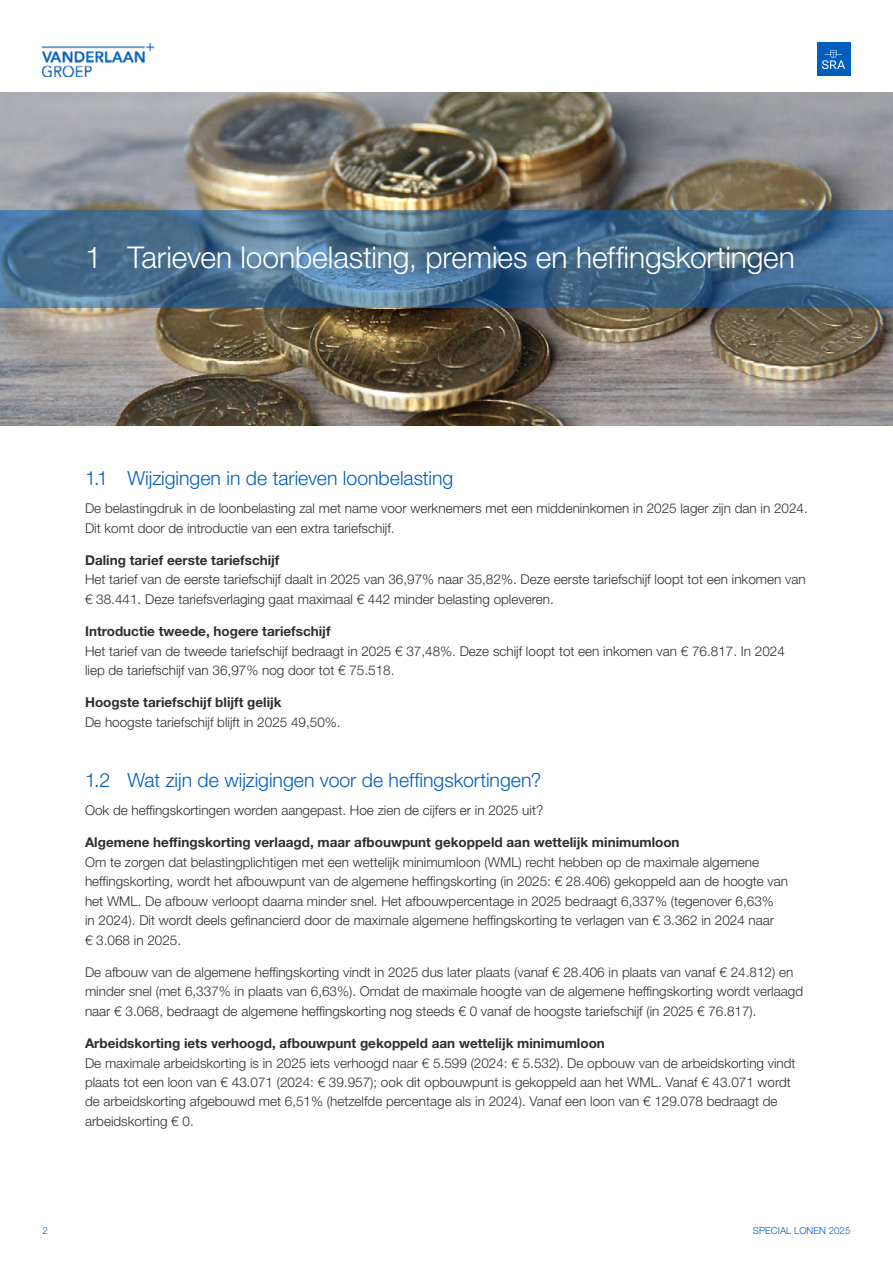
<style>
.page{position:relative;width:893px;height:1263px;background:#fff}
.page>*{position:absolute;margin:0;border:0;box-sizing:border-box;transform-origin:0 0}
.t1{font:300 30px "Helvetica Neue LT Std";letter-spacing:-.005em;color:#fff}
.t2{font:300 19.5px "Helvetica Neue LT Std";letter-spacing:-.005em;color:#005ebc}
.t3{font:300 13.5px/19.5px "Helvetica Neue LT Std";color:#2f2f2f}
.t4{font:700 13.5px "Helvetica Neue LT Std";color:#2f2f2f}
.t5{font:300 9.75px "Helvetica Neue LT Std";color:#005ebc}
</style>
<div class="page">
<img style="left:0;top:92px;width:893px;height:333px">
<svg style="left:0;top:210px;width:893px;height:98px;background:#466d8e"></svg>
<img style="left:43px;top:43px;width:111px;height:33px">
<div style="left:817px;top:43px;width:33px;height:33px;background:#005ebc"></div>
<svg style="left:822px;top:50px;width:23px;height:19px"></svg>
<h1 class="t1" style="left:85px;top:239px;width:711px">1 Tarieven loonbelasting, premies en heffingskortingen</h1>
<h2 class="t2" style="left:85px;top:466px;width:370px">1.1 Wijzigingen in de tarieven loonbelasting</h2>
<p class="t3" style="left:85px;top:498px;width:724px">De belastingdruk in de loonbelasting zal met name voor werknemers met een middeninkomen in 2025 lager zijn dan in 2024.<br>Dit komt door de introductie van een extra tariefschijf.</p>
<p class="t4" style="left:85px;top:552px;width:196px">Daling tarief eerste tariefschijf</p>
<p class="t3" style="left:85px;top:570px;width:722px">Het tarief van de eerste tariefschijf daalt in 2025 van 36,97% naar 35,82%. Deze eerste tariefschijf loopt tot een inkomen van € 38.441. Deze tariefsverlaging gaat maximaal € 442 minder belasting opleveren.</p>
<p class="t4" style="left:85px;top:623px;width:247px">Introductie tweede, hogere tariefschijf</p>
<p class="t3" style="left:85px;top:641px;width:701px">Het tarief van de tweede tariefschijf bedraagt in 2025 € 37,48%. Deze schijf loopt tot een inkomen van € 76.817. In 2024 liep de tariefschijf van 36,97% nog door tot € 75.518.</p>
<p class="t4" style="left:85px;top:694px;width:198px">Hoogste tariefschijf blijft gelijk</p>
<p class="t3" style="left:85px;top:712px;width:257px">De hoogste tariefschijf blijft in 2025 49,50%.</p>
<h2 class="t2" style="left:85px;top:768px;width:458px">1.2 Wat zijn de wijzigingen voor de heffingskortingen?</h2>
<p class="t3" style="left:85px;top:800px;width:460px">Ook de heffingskortingen worden aangepast. Hoe zien de cijfers er in 2025 uit?</p>
<p class="t4" style="left:85px;top:834px;width:596px">Algemene heffingskorting verlaagd, maar afbouwpunt gekoppeld aan wettelijk minimumloon</p>
<p class="t3" style="left:85px;top:852px;width:705px">Om te zorgen dat belastingplichtigen met een wettelijk minimumloon (WML) recht hebben op de maximale algemene heffingskorting, wordt het afbouwpunt van de algemene heffingskorting (in 2025: € 28.406) gekoppeld aan de hoogte van het WML. De afbouw verloopt daarna minder snel. Het afbouwpercentage in 2025 bedraagt 6,337% (tegenover 6,63%<br>in 2024). Dit wordt deels gefinancierd door de maximale algemene heffingskorting te verlagen van € 3.362 in 2024 naar<br>€ 3.068 in 2025.</p>
<p class="t3" style="left:85px;top:962px;width:719px">De afbouw van de algemene heffingskorting vindt in 2025 dus later plaats (vanaf € 28.406 in plaats van vanaf € 24.812) en minder snel (met 6,337% in plaats van 6,63%). Omdat de maximale hoogte van de algemene heffingskorting wordt verlaagd naar € 3.068, bedraagt de algemene heffingskorting nog steeds € 0 vanaf de hoogste tariefschijf (in 2025 € 76.817).</p>
<p class="t4" style="left:85px;top:1035px;width:521px">Arbeidskorting iets verhoogd, afbouwpunt gekoppeld aan wettelijk minimumloon</p>
<p class="t3" style="left:85px;top:1053px;width:712px">De maximale arbeidskorting is in 2025 iets verhoogd naar € 5.599 (2024: € 5.532). De opbouw van de arbeidskorting vindt plaats tot een loon van € 43.071 (2024: € 39.957); ook dit opbouwpunt is gekoppeld aan het WML. Vanaf € 43.071 wordt de arbeidskorting afgebouwd met 6,51% (hetzelfde percentage als in 2024). Vanaf een loon van € 129.078 bedraagt de arbeidskorting € 0.</p>
<p class="t5" style="left:43px;top:1224px;width:7px">2</p>
<p class="t5" style="left:753px;top:1224px;width:99px">SPECIAL LONEN 2025</p>
</div>
